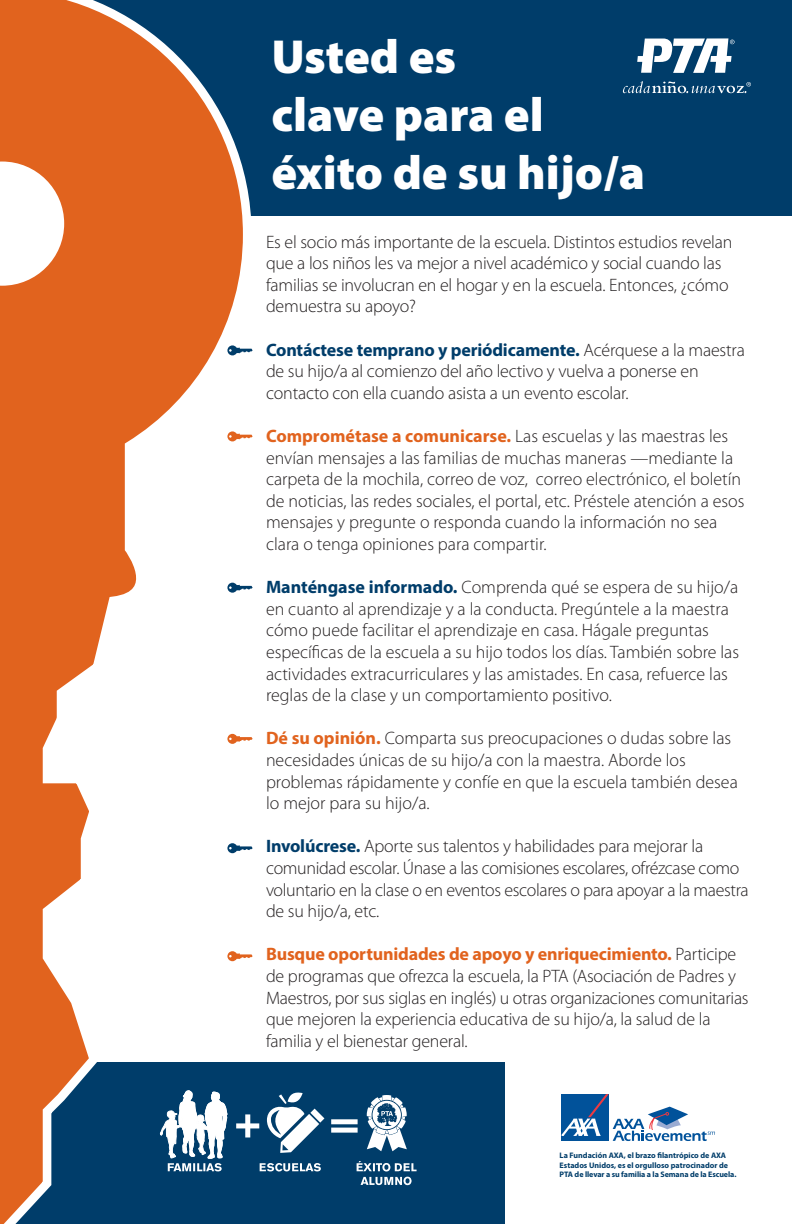
<style>
.page{position:relative;width:792px;height:1224px;background:#fff}
.page>*{position:absolute;margin:0;border:0;box-sizing:border-box;transform-origin:0 0}
.t1{font:900 48px/57.6px "Myriad Pro";color:#fff}
.t2{font:300 18px/21.6px "Myriad Pro";letter-spacing:-.005em;color:#231f20}
.t3{font:700 8px/9.6px "Myriad Pro";color:#003d6a}
.s1{font-weight:700;color:#003d6a}
.s2{font-weight:700;color:#e1631e}
</style>
<div class="page">
<div style="left:256px;top:0;width:536px;height:216px;background:#003d6a"></div>
<div style="left:0;top:1062px;width:505px;height:162px;background:#003d6a"></div>
<svg style="left:0;top:0;width:256px;height:1224px"></svg>
<svg style="left:0;top:162px;width:64px;height:124px"></svg>
<svg style="left:267px;top:1092px;width:57px;height:61px"></svg>
<svg style="left:367px;top:1095px;width:40px;height:56px"></svg>
<div style="left:331px;top:1128px;width:27px;height:5px;background:#fff"></div>
<div style="left:331px;top:1119px;width:27px;height:5px;background:#fff"></div>
<svg style="left:236px;top:1114px;width:23px;height:23px"></svg>
<svg style="left:160px;top:1090px;width:67px;height:81px"></svg>
<svg style="left:260px;top:1163px;width:61px;height:9px"></svg>
<svg style="left:357px;top:1161px;width:60px;height:24px"></svg>
<svg style="left:637px;top:38px;width:98px;height:35px"></svg>
<svg style="left:623px;top:81px;width:128px;height:12px;background:#356589"></svg>
<svg style="left:562px;top:1094px;width:153px;height:47px"></svg>
<p class="t1" style="left:272px;top:27px;width:375px">Usted es<br>clave para el éxito de su hijo/a</p>
<p class="t2" style="left:266px;top:231px;width:468px">Es el socio más importante de la escuela. Distintos estudios revelan que a los niños les va mejor a nivel académico y social cuando las familias se involucran en el hogar y en la escuela. Entonces, ¿cómo demuestra su apoyo?</p>
<p class="t2" style="left:266px;top:339px;width:480px"><span class="s1">Contáctese temprano y periódicamente.</span> Acérquese a la maestra de su hijo/a al comienzo del año lectivo y vuelva a ponerse en contacto con ella cuando asista a un evento escolar.</p>
<p class="t2" style="left:266px;top:425px;width:480px"><span class="s2">Comprométase a comunicarse.</span> Las escuelas y las maestras les envían mensajes a las familias de muchas maneras —mediante la carpeta de la mochila, correo de voz, correo electrónico, el boletín de noticias, las redes sociales, el portal, etc. Préstele atención a esos mensajes y pregunte o responda cuando la información no sea clara o tenga opiniones para compartir.</p>
<p class="t2" style="left:266px;top:576px;width:475px"><span class="s1">Manténgase informado.</span> Comprenda qué se espera de su hijo/a en cuanto al aprendizaje y a la conducta. Pregúntele a la maestra cómo puede facilitar el aprendizaje en casa. Hágale preguntas específicas de la escuela a su hijo todos los días. También sobre las actividades extracurriculares y las amistades. En casa, refuerce las reglas de la clase y un comportamiento positivo.</p>
<p class="t2" style="left:266px;top:727px;width:473px"><span class="s2">Dé su opinión.</span> Comparta sus preocupaciones o dudas sobre las necesidades únicas de su hijo/a con la maestra. Aborde los problemas rápidamente y confíe en que la escuela también desea lo mejor para su hijo/a.</p>
<p class="t2" style="left:266px;top:835px;width:484px"><span class="s1">Involúcrese.</span> Aporte sus talentos y habilidades para mejorar la comunidad escolar. Únase a las comisiones escolares, ofrézcase como voluntario en la clase o en eventos escolares o para apoyar a la maestra de su hijo/a, etc.</p>
<p class="t2" style="left:266px;top:943px;width:484px"><span class="s2">Busque oportunidades de apoyo y enriquecimiento.</span> Participe de programas que ofrezca la escuela, la PTA (Asociación de Padres y Maestros, por sus siglas en inglés) u otras organizaciones comunitarias que mejoren la experiencia educativa de su hijo/a, la salud de la familia y el bienestar general.</p>
<p class="t3" style="left:560px;top:1150px;width:170px">La Fundación AXA, el brazo filantrópico de AXA<br>Estados Unidos, es el orgulloso patrocinador de</p>
<p class="t3" style="left:560px;top:1170px;width:178px">PTA de llevar a su familia a la Semana de la Escuela.</p>
</div>
